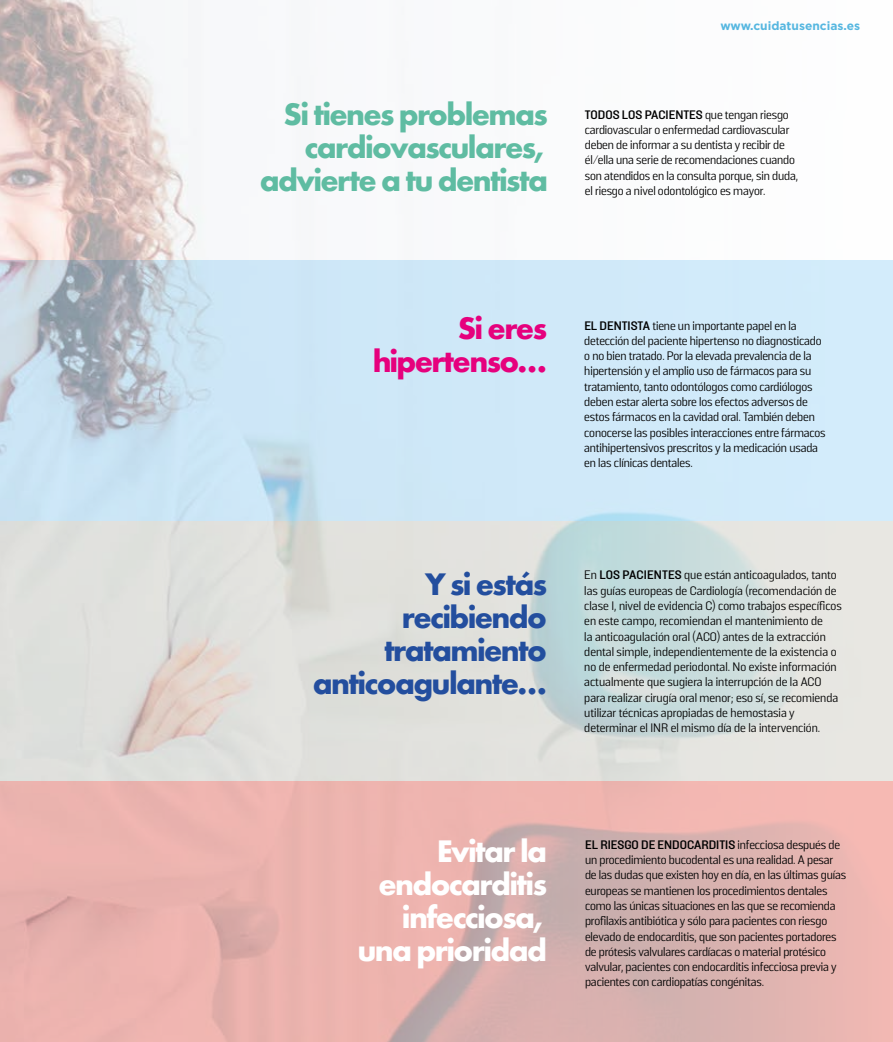
<style>
.page{position:relative;width:893px;height:1042px;background:#fff}
.page>*{position:absolute;margin:0;border:0;box-sizing:border-box;transform-origin:0 0}
.t1{font:700 32.4px/33px "Futura PT";letter-spacing:-.05em;color:#5fbca2;text-align:right}
.t2{font:700 32.4px/33px "Futura PT";letter-spacing:-.05em;color:#234e9e;text-align:right}
.t3{font:700 32.4px/33px "Futura PT";letter-spacing:-.05em;color:#fff;text-align:right}
.t4{font:700 32.4px/33px "Futura PT";letter-spacing:-.05em;color:#e6007d;text-align:right}
.t5{font:12.3px/15.3px "Solido";letter-spacing:-.01em;color:#000}
.t6{font:700 12px "Gotham HTF";color:#56b7e0}
.s1{font-weight:700}
</style>
<div class="page">
<img style="left:0;top:0;width:893px;height:1042px">
<img style="left:0;top:0;width:1px;height:519px">
<p class="t6" style="left:720px;top:18px;width:141px">www.cuidatusencias.es</p>
<h1 class="t1" style="left:260px;top:97px;width:290px">Si tienes problemas cardiovasculares, advierte a tu dentista</h1>
<p class="t5" style="left:585px;top:107px;width:215px"><span class="s1">TODOS LOS PACIENTES</span> que tengan riesgo cardiovascular o enfermedad cardiovascular deben de informar a su dentista y recibir de él/ella una serie de recomendaciones cuando son atendidos en la consulta porque, sin duda, el riesgo a nivel odontológico es mayor.</p>
<h1 class="t4" style="left:373px;top:311px;width:176px">Si eres hipertenso…</h1>
<p class="t5" style="left:584px;top:318px;width:243px"><span class="s1">EL DENTISTA</span> tiene un importante papel en la detección del paciente hipertenso no diagnosticado o no bien tratado. Por la elevada prevalencia de la hipertensión y el amplio uso de fármacos para su tratamiento, tanto odontólogos como cardiólogos deben estar alerta sobre los efectos adversos de estos fármacos en la cavidad oral. También deben conocerse las posibles interacciones entre fármacos antihipertensivos prescritos y la medicación usada en las clínicas dentales.</p>
<h1 class="t2" style="left:313px;top:567px;width:236px">Y si estás recibiendo tratamiento anticoagulante…</h1>
<p class="t5" style="left:584px;top:568px;width:259px">En <span class="s1">LOS PACIENTES</span> que están anticoagulados, tanto las guías europeas de Cardiología (recomendación de clase I, nivel de evidencia C) como trabajos específicos en este campo, recomiendan el mantenimiento de<br>la anticoagulación oral (ACO) antes de la extracción dental simple, independientemente de la existencia o no de enfermedad periodontal. No existe información actualmente que sugiera la interrupción de la ACO para realizar cirugía oral menor; eso sí, se recomienda utilizar técnicas apropiadas de hemostasia y determinar el INR el mismo día de la intervención.</p>
<h1 class="t3" style="left:357px;top:833px;width:191px">Evitar la endocarditis infecciosa, una prioridad</h1>
<p class="t5" style="left:585px;top:837px;width:263px"><span class="s1">EL RIESGO DE ENDOCARDITIS</span> infecciosa después de un procedimiento bucodental es una realidad. A pesar de las dudas que existen hoy en día, en las últimas guías europeas se mantienen los procedimientos dentales como las únicas situaciones en las que se recomienda profilaxis antibiótica y sólo para pacientes con riesgo elevado de endocarditis, que son pacientes portadores de prótesis valvulares cardíacas o material protésico valvular, pacientes con endocarditis infecciosa previa y pacientes con cardiopatías congénitas.</p>
</div>
